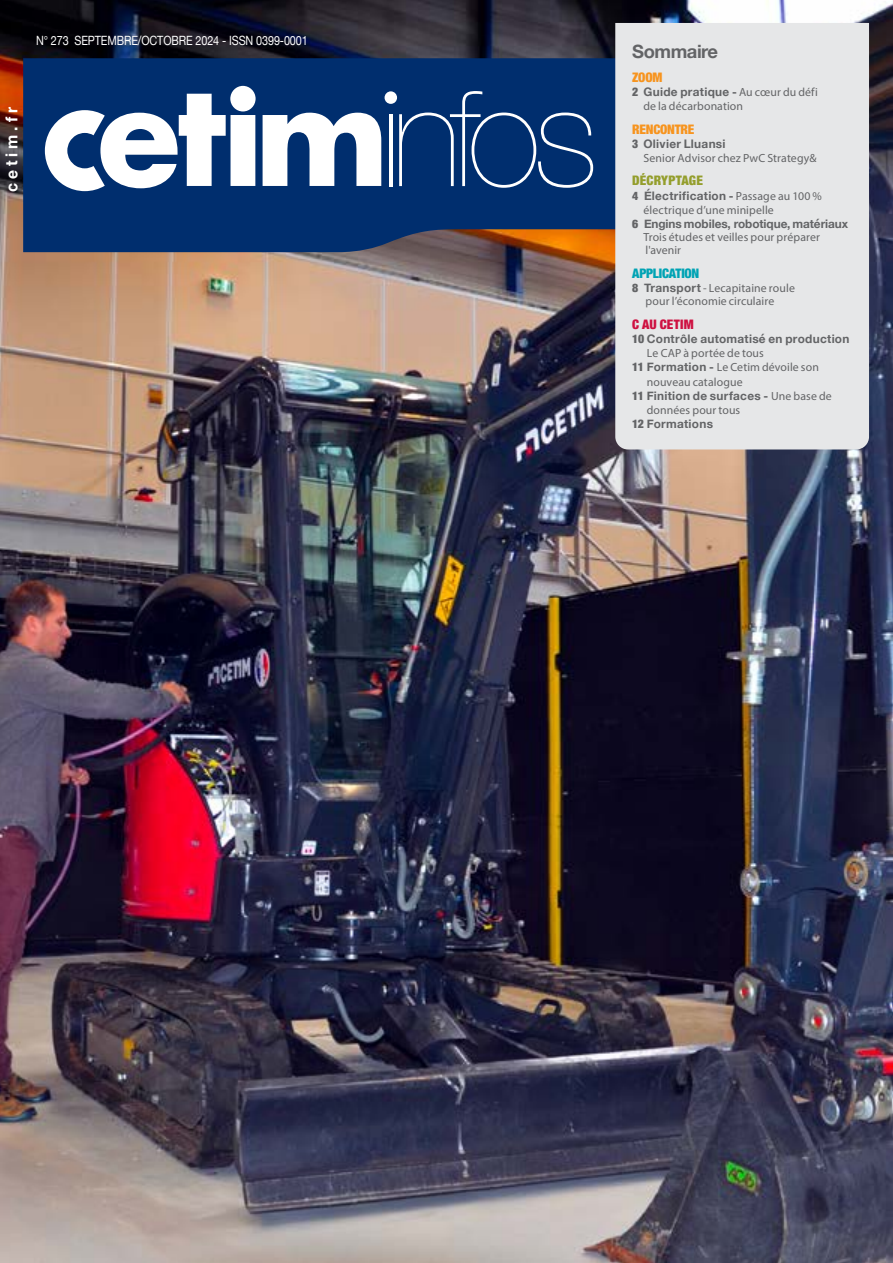
<style>
.page{position:relative;width:893px;height:1263px;background:#fff}
.page>*{position:absolute;margin:0;border:0;box-sizing:border-box;transform-origin:0 0}
.t1{font:700 18.3px "Helvetica Neue";letter-spacing:-.025em;color:#636466}
.t2{font:700 16.5px "Helvetica Neue";letter-spacing:.25em;color:#fff;scale:.95 1}
.t3{font:900 condensed 13.2px "Helvetica Neue";letter-spacing:-.02em;color:#f7941e}
.t4{font:900 condensed 13.2px "Helvetica Neue";letter-spacing:-.02em;color:#00a3b4}
.t5{font:900 condensed 13.2px "Helvetica Neue";letter-spacing:.005em;color:#949e2c}
.t6{font:900 condensed 13.2px "Helvetica Neue";letter-spacing:.015em;color:#ce1141}
.t7{font:12.75px "Helvetica Neue";letter-spacing:-.01em;color:#fff;scale:.85 1}
.t8{font:11.85px/13px "Myriad Pro";letter-spacing:.01em;color:#636466}
.t9{font:700 11.85px "Helvetica Neue";letter-spacing:.025em;color:#636466}
.t10{font:700 11.85px "Helvetica Neue";letter-spacing:-.005em;color:#636466}
.s1{font-weight:900;font-stretch:condensed}
.s2{font-family:"Myriad Pro";font-weight:400}
.s3{font-family:"Helvetica Neue";font-weight:900;font-stretch:condensed}
.s4{font-family:"Helvetica Neue";font-weight:700}
</style>
<div class="page">
<img style="left:0;top:0;width:893px;height:1263px">
<svg style="left:23px;top:58px;width:592px;height:194px;background:#0d3168"></svg>
<svg style="left:263px;top:113px;width:118px;height:73px"></svg>
<svg style="left:45px;top:86px;width:211px;height:105px"></svg>
<div style="left:385px;top:91px;width:12px;height:13px;background:#fff;border-radius:50%"></div>
<svg style="left:399px;top:91px;width:194px;height:97px;background:#1d467e"></svg>
<hr style="left:389px;top:114px;width:4px;height:72px;background:#fff">
<div style="left:615px;top:23px;width:254px;height:426px;background:#e6e7e8"></div>
<p class="t7" style="left:36px;top:32px;width:321px">N° 273 SEPTEMBRE/OCTOBRE 2024 - ISSN 0399-0001</p>
<h2 class="t2" style="left:-1px;top:192px;width:91px;rotate:-90deg">cetim.fr</h2>
<h1 class="t1" style="left:632px;top:37px;width:87px">Sommaire</h1>
<p class="t3" style="left:632px;top:66px;width:32px">ZOOM</p>
<p class="t9" style="left:632px;top:82px;width:187px"><span class="s1">2</span> Guide pratique - <span class="s2">Au cœur du défi</span></p>
<p class="t8" style="left:643px;top:99px;width:101px">de la décarbonation</p>
<p class="t3" style="left:632px;top:118px;width:64px">RENCONTRE</p>
<p class="t9" style="left:632px;top:134px;width:95px"><span class="s1">3</span> Olivier Lluansi</p>
<p class="t8" style="left:643px;top:151px;width:175px">Senior Advisor chez PwC Strategy&amp;</p>
<p class="t5" style="left:632px;top:170px;width:72px">DÉCRYPTAGE</p>
<p class="t9" style="left:632px;top:186px;width:191px"><span class="s1">4</span> Électrification - <span class="s2">Passage au 100 %</span></p>
<p class="t8" style="left:643px;top:203px;width:132px">électrique d’une minipelle</p>
<p class="t10" style="left:632px;top:214px;width:217px"><span class="s1">6</span> Engins mobiles, robotique, matériaux</p>
<p class="t8" style="left:643px;top:230px;width:178px">Trois études et veilles pour préparer l'avenir</p>
<p class="t4" style="left:632px;top:262px;width:69px">APPLICATION</p>
<p class="t8" style="left:646px;top:281px;width:151px;text-indent:-13px"><span class="s3">8</span> <span class="s4">Transport</span> - Lecapitaine roule pour l’économie circulaire</p>
<p class="t6" style="left:632px;top:313px;width:63px">C AU CETIM</p>
<p class="t9" style="left:632px;top:329px;width:219px"><span class="s1">10</span> Contrôle automatisé en production</p>
<p class="t8" style="left:647px;top:346px;width:118px">Le CAP à portée de tous</p>
<p class="t8" style="left:632px;top:361px;width:188px"><span class="s3">11</span> <span class="s4">Formation -</span> Le Cetim dévoile son</p>
<p class="t8" style="left:647px;top:375px;width:97px">nouveau catalogue</p>
<p class="t9" style="left:632px;top:386px;width:201px"><span class="s1">11</span> Finition de surfaces - <span class="s2">Une base de</span></p>
<p class="t8" style="left:647px;top:403px;width:95px">données pour tous</p>
<p class="t9" style="left:632px;top:414px;width:82px"><span class="s1">12</span> Formations</p>
</div>
